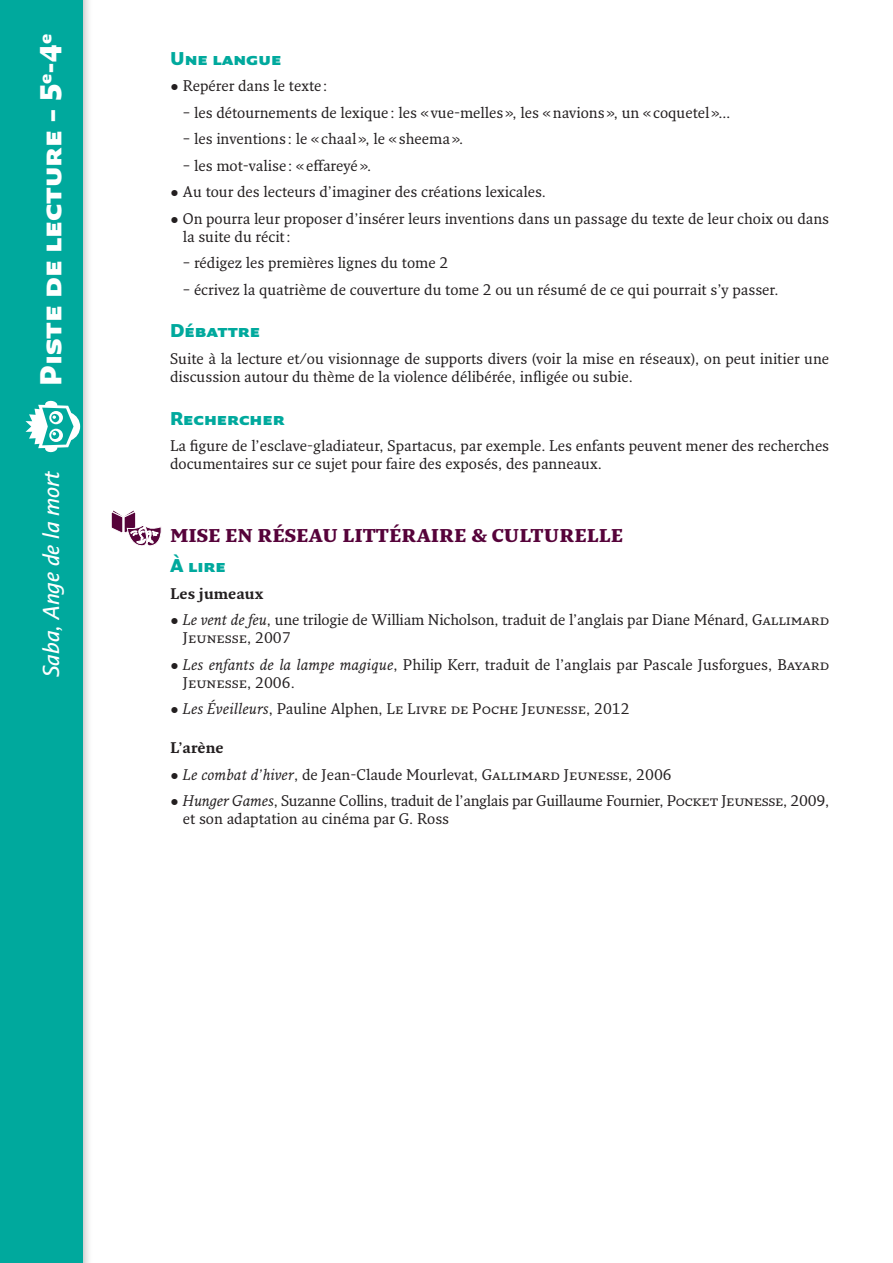
<style>
.page{position:relative;width:893px;height:1263px;background:#fff}
.page>*{position:absolute;margin:0;border:0;box-sizing:border-box;transform-origin:0 0}
.t1{font:900 29.4px "Fresco Sans Std";color:#fff}
.t2{font:italic 600 22.5px "Fresco Sans Std";color:#fff}
.t3{font:900 18px "Fresco Std";color:#56033a}
.t4{font:900 18px "Fresco Sans Std";color:#00a99d}
.t5{font:15px/18px "Fresco Std";color:#231f20}
.t6{font:15px/18px "Fresco Std";letter-spacing:-.02em;color:#231f20}
.t7{font:700 15px "Fresco Std";color:#231f20}
.s1{font-style:italic}
</style>
<div class="page">
<div style="left:0;top:0;width:93px;height:1263px;background:#231f20;opacity:.3"></div>
<div style="left:0;top:0;width:83px;height:1263px;background:#00a99d"></div>
<svg style="left:26px;top:401px;width:54px;height:51px"></svg>
<svg style="left:111px;top:510px;width:51px;height:36px"></svg>
<h1 class="t1" style="left:32px;top:386px;width:353px;rotate:-90deg">Piste de lecture – 5<sup>e</sup>-4<sup>e</sup></h1>
<h2 class="t2" style="left:37px;top:677px;width:207px;rotate:-90deg">Saba, Ange de la mort</h2>
<p class="t4" style="left:170px;top:46px;width:113px">Une langue</p>
<p class="t5" style="left:170px;top:76px;width:159px">• Repérer dans le texte :</p>
<p class="t5" style="left:183px;top:103px;width:549px">– les détournements de lexique : les «vue-melles», les «navions», un «coquetel»…</p>
<p class="t5" style="left:183px;top:129px;width:282px">– les inventions : le «chaal», le «sheema».</p>
<p class="t5" style="left:183px;top:156px;width:190px">– les mot-valise : «effareyé».</p>
<p class="t5" style="left:170px;top:182px;width:378px">• Au tour des lecteurs d’imaginer des créations lexicales.</p>
<p class="t5" style="left:183px;top:209px;width:648px;text-indent:-13px">• On pourra leur proposer d’insérer leurs inventions dans un passage du texte de leur choix ou dans la suite du récit:</p>
<p class="t5" style="left:183px;top:253px;width:267px">– rédigez les premières lignes du tome 2</p>
<p class="t5" style="left:183px;top:280px;width:598px">– écrivez la quatrième de couverture du tome 2 ou un résumé de ce qui pourrait s’y passer.</p>
<p class="t4" style="left:170px;top:319px;width:92px">Débattre</p>
<p class="t5" style="left:170px;top:349px;width:661px">Suite à la lecture et/ou visionnage de supports divers (voir la mise en réseaux), on peut initier une discussion autour du thème de la violence délibérée, infligée ou subie.</p>
<p class="t4" style="left:170px;top:406px;width:116px">Rechercher</p>
<p class="t5" style="left:170px;top:437px;width:661px">La figure de l’esclave-gladiateur, Spartacus, par exemple. Les enfants peuvent mener des recherches documentaires sur ce sujet pour faire des exposés, des panneaux.</p>
<p class="t3" style="left:170px;top:524px;width:14px">MISE</p>
<p class="t3" style="left:225px;top:524px;width:400px">EN RÉSEAU LITTÉRAIRE &amp; CULTURELLE</p>
<p class="t4" style="left:170px;top:554px;width:57px">À lire</p>
<p class="t7" style="left:170px;top:584px;width:95px">Les jumeaux</p>
<p class="t5" style="left:183px;top:610px;width:648px;text-indent:-13px"><span class="s1">• Le vent de feu</span>, une trilogie de William Nicholson, traduit de l’anglais par Diane Ménard, Gallimard<br>Jeunesse, 2007</p>
<p class="t5" style="left:183px;top:655px;width:648px;text-indent:-13px"><span class="s1">• Les enfants de la lampe magique</span>, Philip Kerr, traduit de l’anglais par Pascale Jusforgues, Bayard<br>Jeunesse, 2006.</p>
<p class="t5" style="left:170px;top:699px;width:461px"><span class="s1">• Les Éveilleurs</span>, Pauline Alphen, Le Livre de Poche Jeunesse, 2012</p>
<p class="t7" style="left:170px;top:739px;width:55px">L’arène</p>
<p class="t5" style="left:170px;top:765px;width:503px"><span class="s1">• Le combat d’hiver</span>, de Jean-Claude Mourlevat, Gallimard Jeunesse, 2006</p>
<p class="t6" style="left:183px;top:792px;width:648px;text-indent:-13px"><span class="s1">• Hunger Games</span>, Suzanne Collins, traduit de l’anglais par Guillaume Fournier, Pocket Jeunesse, 2009, et son adaptation au cinéma par G. Ross</p>
</div>
